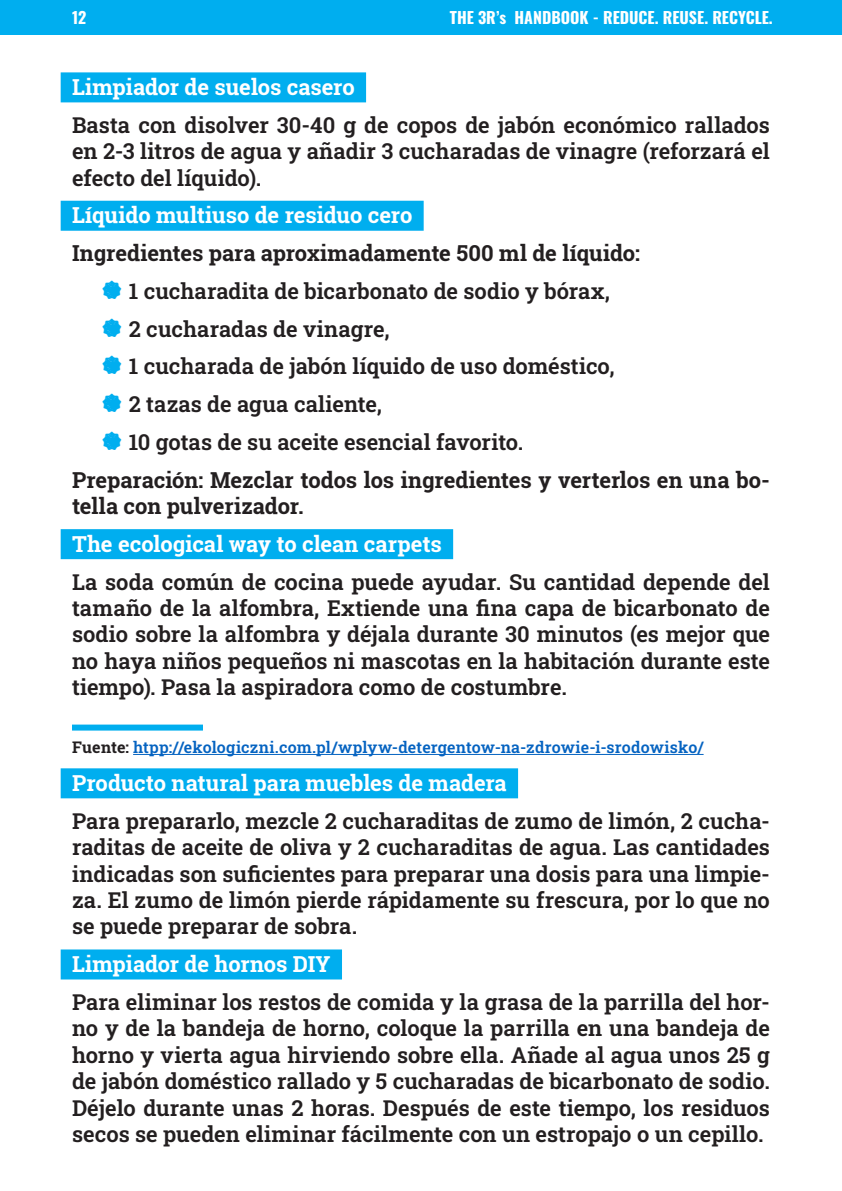
<style>
.page{position:relative;width:842px;height:1191px;background:#fff}
.page>*{position:absolute;margin:0;border:0;box-sizing:border-box;transform-origin:0 0}
.Paragraph_Style_1{font:600 22px/26.4px "Roboto Slab";color:#231f20;text-align:justify}
.Bullet{font:700 22px "Roboto Slab";letter-spacing:-.005em;color:#fff}
.Paragraph_Style_1-2{font:700 22px/26.4px "Roboto Slab";letter-spacing:-.005em;color:#231f20}
.Figure{font:600 16px "Roboto Slab";letter-spacing:.01em;color:#0563c1}
.t1{font:700 16px "Oswald";color:#fff}
.s1{font-family:"Nexa Rust Extras Free";font-weight:400;font-size:46px;color:#00aeef}
.s2{font-weight:700;color:#231f20}
</style>
<div class="page">
<div style="left:0;top:0;width:842px;height:34px;background:#00aeef"></div>
<div style="left:61px;top:72px;width:305px;height:30px;background:#00aeef"></div>
<div style="left:61px;top:201px;width:363px;height:30px;background:#00aeef"></div>
<div style="left:61px;top:529px;width:392px;height:30px;background:#00aeef"></div>
<div style="left:72px;top:724px;width:131px;height:6px;background:#00aeef"></div>
<hr style="left:133px;top:754px;width:571px;height:1px;background:#0563c1">
<div style="left:61px;top:768px;width:457px;height:30px;background:#00aeef"></div>
<div style="left:61px;top:949px;width:281px;height:30px;background:#00aeef"></div>
<p class="t1" style="left:72px;top:3px;width:16px">12</p>
<p class="t1" style="left:450px;top:3px;width:324px">THE 3R’s HANDBOOK - REDUCE. REUSE. RECYCLE.</p>
<p class="Bullet" style="left:72px;top:72px;width:284px">Limpiador de suelos casero</p>
<p class="Paragraph_Style_1" style="left:72px;top:111px;width:699px">Basta con disolver 30-40 g de copos de jabón económico rallados en 2-3 litros de agua y añadir 3 cucharadas de vinagre (reforzará el efecto del líquido).</p>
<p class="Bullet" style="left:72px;top:200px;width:342px">Líquido multiuso de residuo cero</p>
<p class="Paragraph_Style_1-2" style="left:72px;top:240px;width:569px">Ingredientes para aproximadamente 500 ml de líquido:</p>
<p class="Paragraph_Style_1" style="left:100px;top:277px;width:511px"><span class="s1">A</span> 1 cucharadita de bicarbonato de sodio y bórax,</p>
<p class="Paragraph_Style_1" style="left:100px;top:315px;width:291px"><span class="s1">A</span> 2 cucharadas de vinagre,</p>
<p class="Paragraph_Style_1" style="left:100px;top:353px;width:516px"><span class="s1">A</span> 1 cucharada de jabón líquido de uso doméstico,</p>
<p class="Paragraph_Style_1" style="left:100px;top:390px;width:283px"><span class="s1">A</span> 2 tazas de agua caliente,</p>
<p class="Paragraph_Style_1" style="left:100px;top:428px;width:425px"><span class="s1">A</span> 10 gotas de su aceite esencial favorito.</p>
<p class="Paragraph_Style_1-2" style="left:72px;top:466px;width:699px">Preparación: Mezclar todos los ingredientes y verterlos en una bo&shy;tella con pulverizador.</p>
<p class="Bullet" style="left:72px;top:529px;width:371px">The ecological way to clean carpets</p>
<p class="Paragraph_Style_1" style="left:72px;top:568px;width:699px">La soda común de cocina puede ayudar. Su cantidad depende del tamaño de la alfombra, Extiende una fina capa de bicarbonato de sodio sobre la alfombra y déjala durante 30 minutos (es mejor que no haya niños pequeños ni mascotas en la habitación durante este tiempo). Pasa la aspiradora como de costumbre.</p>
<p class="Figure" style="left:72px;top:736px;width:633px"><span class="s2">Fuente:</span> htpp://ekologiczni.com.pl/wplyw-detergentow-na-zdrowie-i-srodowisko/</p>
<p class="Bullet" style="left:72px;top:768px;width:436px">Producto natural para muebles de madera</p>
<p class="Paragraph_Style_1" style="left:72px;top:807px;width:699px">Para prepararlo, mezcle 2 cucharaditas de zumo de limón, 2 cucha&shy;raditas de aceite de oliva y 2 cucharaditas de agua. Las cantidades indicadas son suficientes para preparar una dosis para una limpie&shy;za. El zumo de limón pierde rápidamente su frescura, por lo que no se puede preparar de sobra.</p>
<p class="Bullet" style="left:72px;top:949px;width:260px">Limpiador de hornos DIY</p>
<p class="Paragraph_Style_1" style="left:72px;top:988px;width:699px">Para eliminar los restos de comida y la grasa de la parrilla del hor&shy;no y de la bandeja de horno, coloque la parrilla en una bandeja de horno y vierta agua hirviendo sobre ella. Añade al agua unos 25 g de jabón doméstico rallado y 5 cucharadas de bicarbonato de sodio.<br>Déjelo durante unas 2 horas. Después de este tiempo, los residuos secos se pueden eliminar fácilmente con un estropajo o un cepillo.</p>
</div>
